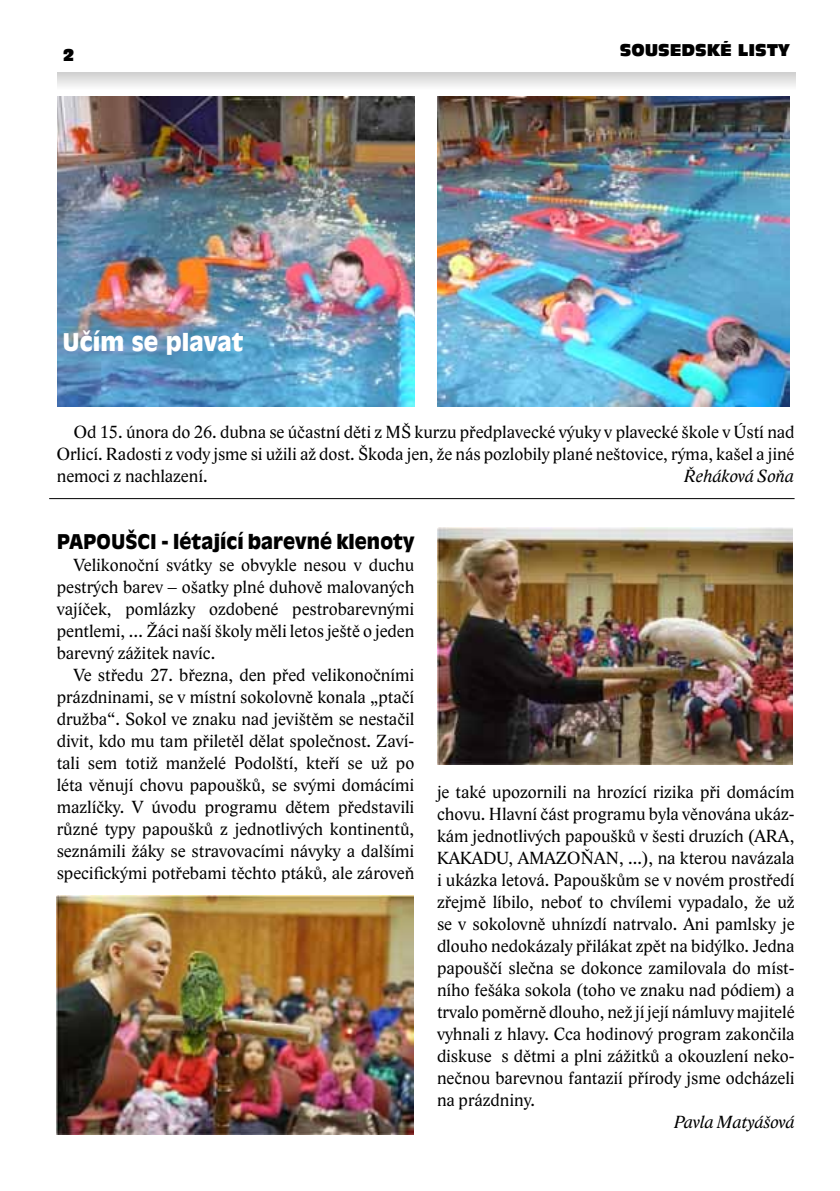
<style>
.page{position:relative;width:840px;height:1191px;background:#fff}
.page>*{position:absolute;margin:0;border:0;box-sizing:border-box;transform-origin:0 0}
.t1{font:900 24px "Incised 901 AT";color:#fff}
.t2{font:900 20px "Incised 901 AT";color:#000}
.t3{font:18px/22px "Lido STF";color:#000;text-align:justify}
.t4{font:italic 18px "Lido STF";color:#000}
.t5{font:16px "Incised 901 AT Compact";color:#000}
</style>
<div class="page">
<svg style="left:58px;top:73px;width:737px;height:13px"></svg>
<img style="left:437px;top:96px;width:351px;height:311px">
<img style="left:58px;top:96px;width:356px;height:310px">
<img style="left:57px;top:896px;width:356px;height:238px">
<img style="left:437px;top:527px;width:355px;height:238px">
<hr style="left:49px;top:498px;width:745px;height:1px;background:#000">
<p class="t5" style="left:63px;top:45px;width:13px">2</p>
<p class="t5" style="left:619px;top:41px;width:171px">SOUSEDSKÉ LISTY</p>
<h1 class="t1" style="left:62px;top:327px;width:183px">Učím se plavat</h1>
<p class="t3" style="left:57px;top:421px;width:738px;text-indent:17px">Od 15. února do 26. dubna se účastní děti z MŠ kurzu předplavecké výuky v plavecké škole v Ústí nad Orlicí. Radosti z vody jsme si užili až dost. Škoda jen, že nás pozlobily plané neštovice, rýma, kašel a jiné nemoci z nachlazení.</p>
<p class="t4" style="left:683px;top:465px;width:111px">Řeháková Soňa</p>
<p class="t2" style="left:57px;top:529px;width:359px">PAPOUŠCI - létající barevné klenoty</p>
<p class="t3" style="left:57px;top:554px;width:359px;text-indent:17px">Velikonoční svátky se obvykle nesou v duchu pestrých barev – ošatky plné duhově malovaných vajíček, pomlázky ozdobené pestrobarevnými pentlemi, … Žáci naší školy měli letos ještě o jeden barevný zážitek navíc.</p>
<p class="t3" style="left:57px;top:664px;width:359px;text-indent:17px">Ve středu 27. března, den před velikonočními prázdninami, se v místní sokolovně konala „ptačí družba“. Sokol ve znaku nad jevištěm se nestačil divit, kdo mu tam přiletěl dělat společnost. Zaví&shy;tali sem totiž manželé Podolští, kteří se už po léta věnují chovu papoušků, se svými domácími mazlíčky. V úvodu programu dětem představili různé typy papoušků z jednotlivých kontinentů, seznámili žáky se stravovacími návyky a dalšími specifickými potřebami těchto ptáků, ale zároveň</p>
<p class="t3" style="left:437px;top:781px;width:359px">je také upozornili na hrozící rizika při domácím chovu. Hlavní část programu byla věnována ukáz&shy;kám jednotlivých papoušků v šesti druzích (ARA, KAKADU, AMAZOŇAN, ...), na kterou navázala i ukázka letová. Papouškům se v novém prostředí zřejmě líbilo, neboť to chvílemi vypadalo, že už se v sokolovně uhnízdí natrvalo. Ani pamlsky je dlouho nedokázaly přilákat zpět na bidýlko. Jedna papouščí slečna se dokonce zamilovala do míst&shy;ního fešáka sokola (toho ve znaku nad pódiem) a trvalo poměrně dlouho, než jí její námluvy majitelé vyhnali z hlavy. Cca hodinový program zakončila diskuse s dětmi a plni zážitků a okouzlení neko&shy;nečnou barevnou fantazií přírody jsme odcházeli na prázdniny.</p>
<p class="t4" style="left:673px;top:1111px;width:122px">Pavla Matyášová</p>
</div>
